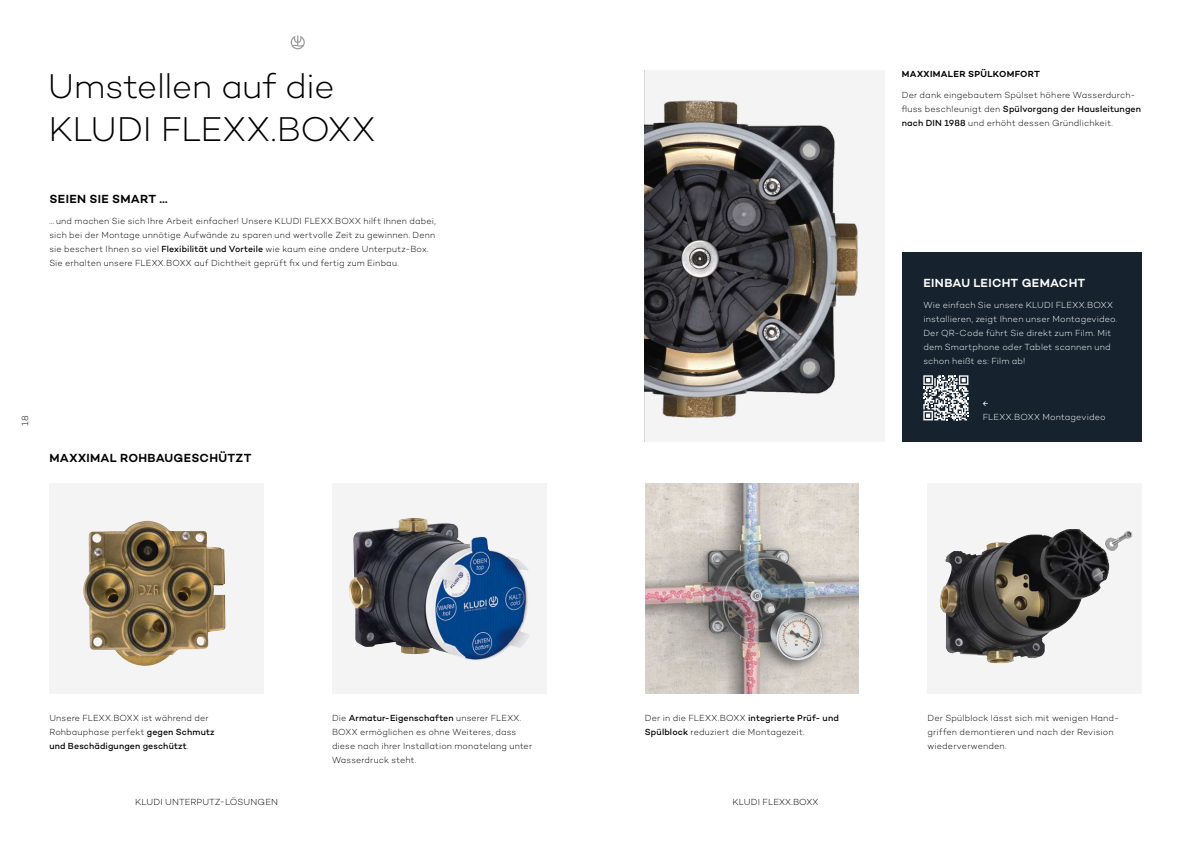
<style>
.page{position:relative;width:1191px;height:842px;background:#fff}
.page>*{position:absolute;margin:0;border:0;box-sizing:border-box;transform-origin:0 0}
.t1{font:300 35px/43px "Campton";letter-spacing:-.02em;color:#000}
.t2{font:600 12px "Campton";letter-spacing:.02em;color:#000}
.t3{font:600 12px "Campton";letter-spacing:.02em;color:#fff}
.t4{font:300 9px/14px "Campton";letter-spacing:.015em;color:#000}
.t5{font:300 9px/14px "Campton";letter-spacing:.015em;color:#fff}
.t6{font:600 9px "Campton";letter-spacing:.035em;color:#000}
.t7{font:500 7px "Campton";color:#fff}
.s1{font-weight:500}
</style>
<div class="page">
<img style="left:645px;top:70px;width:239px;height:371px">
<div style="left:49px;top:483px;width:214px;height:210px;background:#f4f4f4"></div>
<img style="left:83px;top:521px;width:143px;height:145px">
<div style="left:332px;top:483px;width:214px;height:210px;background:#f4f4f4"></div>
<img style="left:349px;top:518px;width:181px;height:143px">
<div style="left:927px;top:483px;width:214px;height:210px;background:#f4f4f4"></div>
<img style="left:939px;top:530px;width:127px;height:132px">
<img style="left:645px;top:483px;width:214px;height:210px">
<div style="left:901px;top:252px;width:240px;height:189px;background:#16232e"></div>
<svg style="left:923px;top:375px;width:45px;height:45px"></svg>
<svg style="left:291px;top:35px;width:14px;height:14px"></svg>
<p class="t4" style="left:18px;top:425px;width:12px;rotate:-90deg">18</p>
<h1 class="t1" style="left:48px;top:64px;width:329px">Umstellen auf die<br>KLUDI FLEXX.BOXX</h1>
<p class="t6" style="left:901px;top:69px;width:140px">MAXXIMALER SPÜLKOMFORT</p>
<p class="t4" style="left:901px;top:88px;width:241px">Der dank eingebautem Spülset höhere Wasserdurch&shy;fluss beschleunigt den <span class="s1">Spülvorgang der Hausleitungen nach DIN 1988</span> und erhöht dessen Gründlichkeit.</p>
<h2 class="t2" style="left:49px;top:192px;width:120px">SEIEN SIE SMART …</h2>
<p class="t4" style="left:49px;top:214px;width:388px">… und machen Sie sich Ihre Arbeit einfacher! Unsere KLUDI FLEXX.BOXX hilft Ihnen dabei, sich bei der Montage unnötige Aufwände zu sparen und wertvolle Zeit zu gewinnen. Denn sie beschert Ihnen so viel <span class="s1">Flexibilität und Vorteile</span> wie kaum eine andere Unterputz-Box.<br>Sie erhalten unsere FLEXX.BOXX auf Dichtheit geprüft fix und fertig zum Einbau.</p>
<h2 class="t2" style="left:49px;top:451px;width:203px">MAXXIMAL ROHBAUGESCHÜTZT</h2>
<h2 class="t3" style="left:923px;top:276px;width:163px">EINBAU LEICHT GEMACHT</h2>
<p class="t5" style="left:923px;top:298px;width:195px">Wie einfach Sie unsere KLUDI FLEXX.BOXX installieren, zeigt Ihnen unser Montagevideo.<br>Der QR-Code führt Sie direkt zum Film. Mit dem Smartphone oder Tablet scannen und schon heißt es: Film ab!</p>
<p class="t7" style="left:982px;top:400px;width:7px">←</p>
<p class="t5" style="left:982px;top:410px;width:124px">FLEXX.BOXX Montagevideo</p>
<p class="t4" style="left:49px;top:711px;width:167px">Unsere FLEXX.BOXX ist während der<br>Rohbauphase perfekt <span class="s1">gegen Schmutz und Beschädigungen geschützt</span>.</p>
<p class="t4" style="left:135px;top:795px;width:145px">KLUDI UNTERPUTZ-LÖSUNGEN</p>
<p class="t4" style="left:332px;top:711px;width:201px">Die <span class="s1">Armatur-Eigenschaften</span> unserer FLEXX.<br>BOXX ermöglichen es ohne Weiteres, dass diese nach ihrer Installation monatelang unter Wasserdruck steht.</p>
<p class="t4" style="left:645px;top:711px;width:196px">Der in die FLEXX.BOXX <span class="s1">integrierte Prüf- und<br>Spülblock</span> reduziert die Montagezeit.</p>
<p class="t4" style="left:927px;top:711px;width:193px">Der Spülblock lässt sich mit wenigen Hand&shy;griffen demontieren und nach der Revision wiederverwenden.</p>
<p class="t4" style="left:732px;top:795px;width:88px">KLUDI FLEXX.BOXX</p>
</div>
